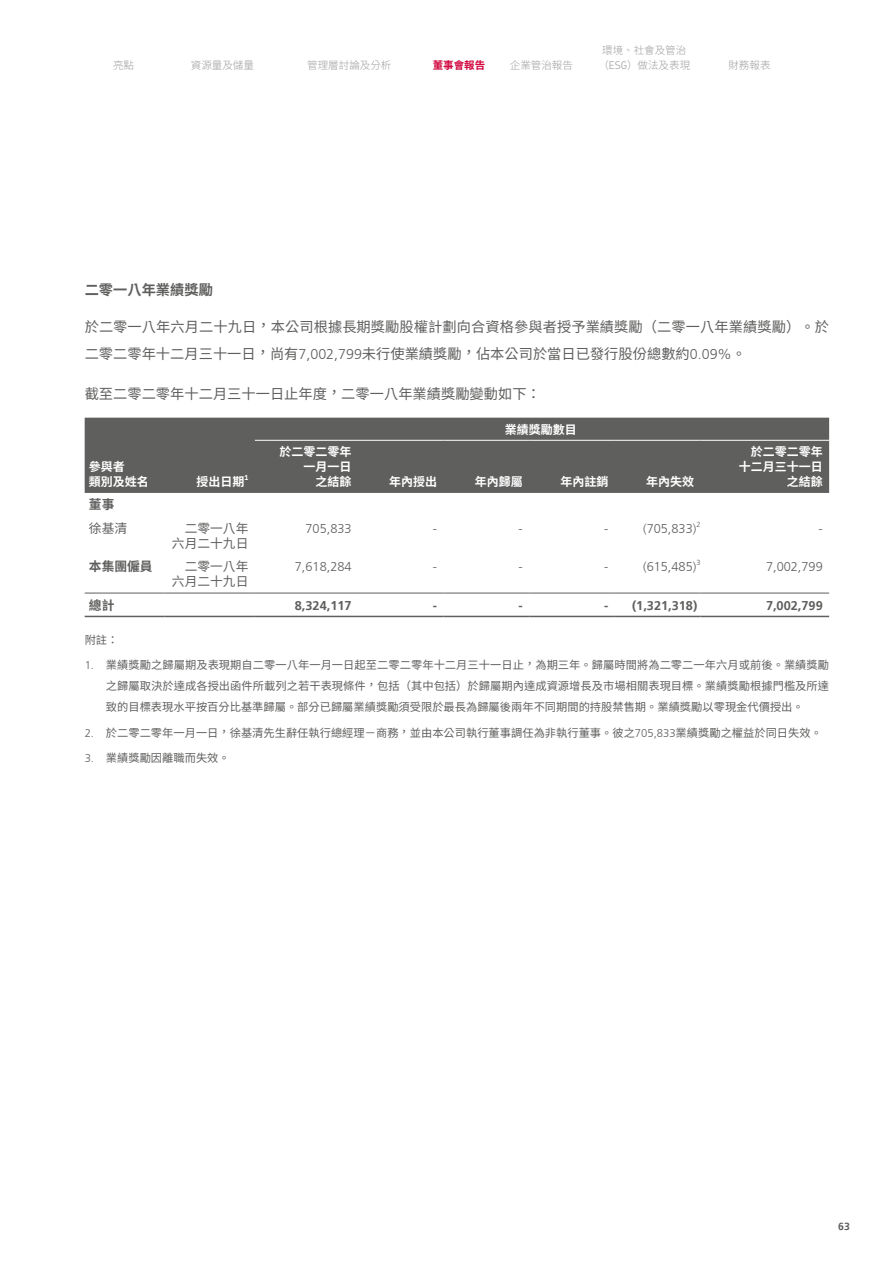
<style>
.page{position:relative;width:893px;height:1263px;background:#fff}
.page>*{position:absolute;margin:0;border:0;box-sizing:border-box;transform-origin:0 0}
.t1{font:14.25px/27px "Source Han Sans TWHK";color:#5f5f5e}
.t2{font:700 14.25px "Source Han Sans TWHK";color:#5f5f5e}
.t3{font:300 12.75px "Frutiger LT";color:#5f5f5e}
.t4{font:700 12.75px "Frutiger LT";color:#5f5f5e}
.t5{font:12.75px/15px "Source Han Sans TWHK";color:#5f5f5e;text-align:right}
.t6{font:700 12.75px "Source Han Sans TWHK";color:#5f5f5e}
.t7{font:700 12px/15px "Source Han Sans TWHK";color:#fff;text-align:right}
.t8{font:11.25px/21px "Source Han Sans TWHK";color:#5f5f5e;text-align:justify}
.t9{font:300 10.5px/15px "Source Han Sans TWHK";color:#9d9d9d;text-align:center}
.t10{font:700 10.5px "Source Han Sans TWHK";color:#d0043d}
.t11{font:700 10.5px "Frutiger LT";color:#5f5f5e}
.t12{font:300 7.5px "Frutiger LT";color:#5f5f5e}
.t13{font:700 7.05px "Chevin Std";color:#fff}
.s1{font-family:"Chevin Std"}
.s2{font-family:"Frutiger LT";font-weight:300}
</style>
<div class="page">
<div style="left:85px;top:418px;width:744px;height:75px;background:#5f5f5e"></div>
<hr style="left:615px;top:593px;width:85px;height:1px;background:#5f5f5e">
<hr style="left:615px;top:616px;width:85px;height:1px;background:#5f5f5e">
<hr style="left:255px;top:440px;width:103px;height:1px;background:#fff">
<hr style="left:358px;top:440px;width:85px;height:1px;background:#fff">
<hr style="left:443px;top:440px;width:86px;height:1px;background:#fff">
<hr style="left:529px;top:440px;width:86px;height:1px;background:#fff">
<hr style="left:615px;top:440px;width:85px;height:1px;background:#fff">
<hr style="left:700px;top:440px;width:129px;height:1px;background:#fff">
<hr style="left:85px;top:593px;width:80px;height:1px;background:#5f5f5e">
<hr style="left:165px;top:593px;width:90px;height:1px;background:#5f5f5e">
<hr style="left:255px;top:593px;width:103px;height:1px;background:#5f5f5e">
<hr style="left:358px;top:593px;width:85px;height:1px;background:#5f5f5e">
<hr style="left:443px;top:593px;width:86px;height:1px;background:#5f5f5e">
<hr style="left:529px;top:593px;width:86px;height:1px;background:#5f5f5e">
<hr style="left:700px;top:593px;width:129px;height:1px;background:#5f5f5e">
<hr style="left:85px;top:616px;width:80px;height:1px;background:#5f5f5e">
<hr style="left:165px;top:616px;width:90px;height:1px;background:#5f5f5e">
<hr style="left:255px;top:616px;width:103px;height:1px;background:#5f5f5e">
<hr style="left:358px;top:616px;width:85px;height:1px;background:#5f5f5e">
<hr style="left:443px;top:616px;width:86px;height:1px;background:#5f5f5e">
<hr style="left:529px;top:616px;width:86px;height:1px;background:#5f5f5e">
<hr style="left:700px;top:616px;width:129px;height:1px;background:#5f5f5e">
<p class="t9" style="left:598px;top:42px;width:93px">環境、社會及管治（<span class="s1">ESG</span>）做法及表現</p>
<p class="t9" style="left:113px;top:57px;width:22px">亮點</p>
<p class="t9" style="left:191px;top:57px;width:64px">資源量及儲量</p>
<p class="t9" style="left:307px;top:57px;width:85px">管理層討論及分析</p>
<p class="t10" style="left:433px;top:59px;width:54px">董事會報告</p>
<p class="t9" style="left:510px;top:57px;width:64px">企業管治報告</p>
<p class="t9" style="left:728px;top:57px;width:43px">財務報表</p>
<p class="t2" style="left:85px;top:281px;width:130px">二零一八年業績獎勵</p>
<p class="t1" style="left:85px;top:314px;width:745px">於二零一八年六月二十九日，本公司根據長期獎勵股權計劃向合資格參與者授予業績獎勵（二零一八年業績獎勵）。於二零二零年十二月三十一日，尚有<span class="s2">7,002,799</span>未行使業績獎勵，佔本公司於當日已發行股份總數約<span class="s2">0.09%</span>。</p>
<p class="t1" style="left:85px;top:381px;width:457px">截至二零二零年十二月三十一日止年度，二零一八年業績獎勵變動如下：</p>
<p class="t7" style="left:505px;top:422px;width:73px">業績獎勵數目</p>
<p class="t7" style="left:89px;top:459px;width:61px;text-align:left">參與者<br>類別及姓名</p>
<p class="t7" style="left:279px;top:444px;width:74px">於二零二零年一月一日<br>之結餘</p>
<p class="t7" style="left:738px;top:444px;width:85px">於二零二零年十二月三十一日之結餘</p>
<p class="t7" style="left:196px;top:474px;width:49px">授出日期</p>
<p class="t13" style="left:244px;top:473px;width:5px">1</p>
<p class="t7" style="left:389px;top:474px;width:49px">年內授出</p>
<p class="t7" style="left:475px;top:474px;width:49px">年內歸屬</p>
<p class="t7" style="left:560px;top:474px;width:49px">年內註銷</p>
<p class="t7" style="left:646px;top:474px;width:49px">年內失效</p>
<p class="t6" style="left:89px;top:498px;width:27px">董事</p>
<p class="t5" style="left:89px;top:521px;width:40px">徐基清</p>
<p class="t5" style="left:172px;top:521px;width:78px">二零一八年六月二十九日</p>
<p class="t3" style="left:305px;top:521px;width:48px">705,833</p>
<p class="t3" style="left:433px;top:521px;width:6px">-</p>
<p class="t3" style="left:518px;top:521px;width:6px">-</p>
<p class="t3" style="left:604px;top:521px;width:6px">-</p>
<p class="t3" style="left:643px;top:521px;width:55px">(705,833)</p>
<p class="t12" style="left:696px;top:520px;width:6px">2</p>
<p class="t3" style="left:818px;top:521px;width:6px">-</p>
<p class="t6" style="left:89px;top:559px;width:65px">本集團僱員</p>
<p class="t5" style="left:172px;top:559px;width:78px">二零一八年六月二十九日</p>
<p class="t3" style="left:295px;top:560px;width:58px">7,618,284</p>
<p class="t3" style="left:433px;top:560px;width:6px">-</p>
<p class="t3" style="left:518px;top:560px;width:6px">-</p>
<p class="t3" style="left:604px;top:560px;width:6px">-</p>
<p class="t3" style="left:643px;top:560px;width:55px">(615,485)</p>
<p class="t12" style="left:696px;top:558px;width:6px">3</p>
<p class="t3" style="left:766px;top:560px;width:58px">7,002,799</p>
<p class="t6" style="left:89px;top:598px;width:27px">總計</p>
<p class="t4" style="left:295px;top:598px;width:58px">8,324,117</p>
<p class="t4" style="left:433px;top:598px;width:6px">-</p>
<p class="t4" style="left:518px;top:598px;width:6px">-</p>
<p class="t4" style="left:604px;top:598px;width:95px">- (1,321,318)</p>
<p class="t4" style="left:766px;top:598px;width:58px">7,002,799</p>
<p class="t8" style="left:85px;top:630px;width:35px">附註：</p>
<p class="t8" style="left:106px;top:655px;width:724px;text-indent:-21px"><span class="s2">1.</span> 業績獎勵之歸屬期及表現期自二零一八年一月一日起至二零二零年十二月三十一日止，為期三年。歸屬時間將為二零二一年六月或前後。業績獎勵之歸屬取決於達成各授出函件所載列之若干表現條件，包括（其中包括）於歸屬期內達成資源增長及市場相關表現目標。業績獎勵根據門檻及所達致的目標表現水平按百分比基準歸屬。部分已歸屬業績獎勵須受限於最長為歸屬後兩年不同期間的持股禁售期。業績獎勵以零現金代價授出。</p>
<p class="t8" style="left:85px;top:722px;width:738px"><span class="s2">2.</span> 於二零二零年一月一日，徐基清先生辭任執行總經理－商務，並由本公司執行董事調任為非執行董事。彼之<span class="s2">705,833</span>業績獎勵之權益於同日失效。</p>
<p class="t8" style="left:85px;top:747px;width:147px"><span class="s2">3.</span> 業績獎勵因離職而失效。</p>
<p class="t11" style="left:838px;top:1220px;width:13px">63</p>
</div>
